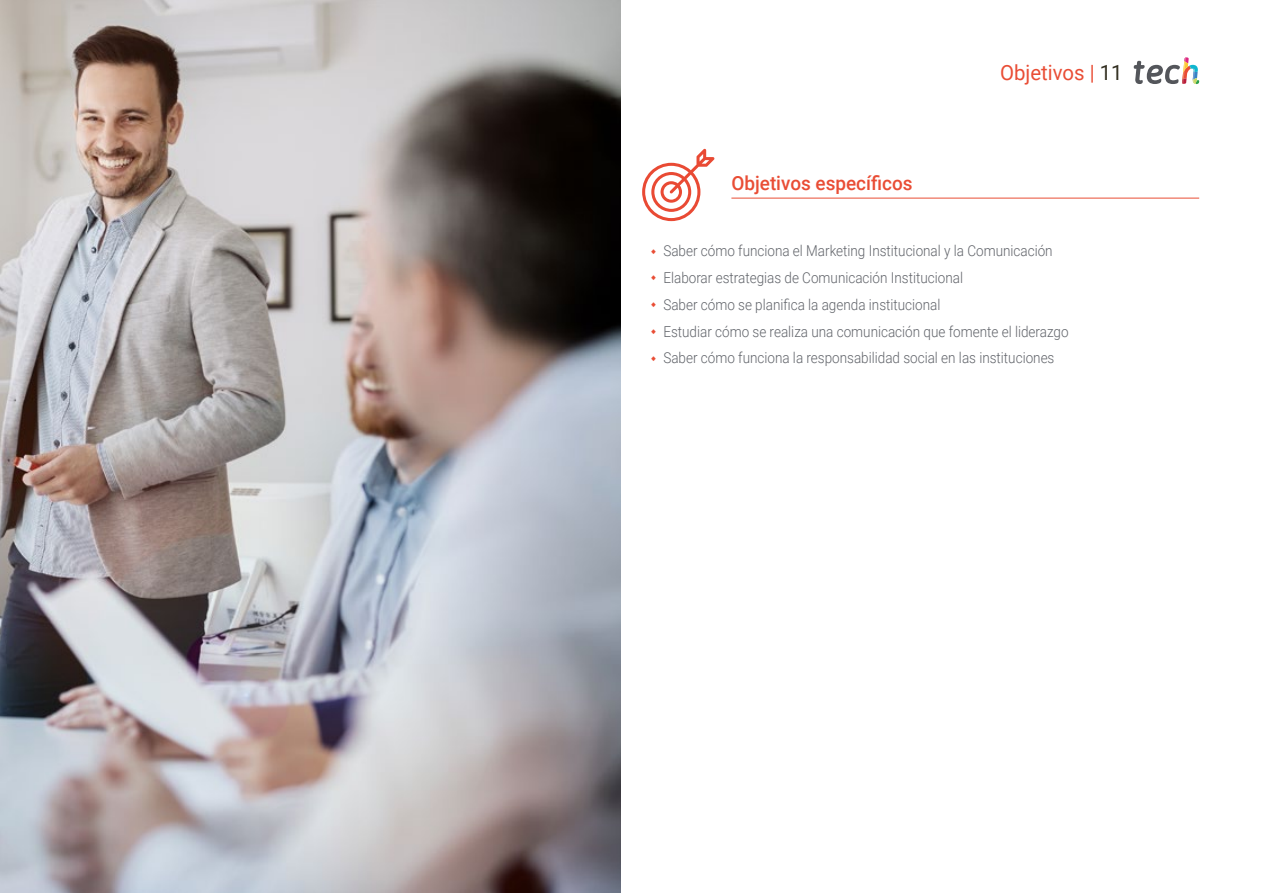
<style>
.page{position:relative;width:1263px;height:893px;background:#fff}
.page>*{position:absolute;margin:0;border:0;box-sizing:border-box;transform-origin:0 0}
.t1{font:21px "Roboto";color:#e94d35}
.t2{font:500 19.5px "Roboto";color:#e94d35}
.t3{font:300 15px/26.7px "Roboto";color:#61646a;scale:.9 1}
.s1{color:#312e20}
</style>
<div class="page">
<svg style="left:642px;top:149px;width:72px;height:72px"></svg>
<hr style="left:731px;top:198px;width:468px;height:1px;background:#e94d35">
<svg style="left:1134px;top:57px;width:65px;height:27px"></svg>
<img style="left:0;top:0;width:621px;height:893px">
<h2 class="t2" style="left:731px;top:169px;width:183px">Objetivos específicos</h2>
<h1 class="t1" style="left:1000px;top:57px;width:124px">Objetivos | <span class="s1">11</span></h1>
<p class="t3" style="left:663px;top:237px;width:452px">Saber cómo funciona el Marketing Institucional y la Comunicación Elaborar estrategias de Comunicación Institucional<br>Saber cómo se planifica la agenda institucional<br>Estudiar cómo se realiza una comunicación que fomente el liderazgo Saber cómo funciona la responsabilidad social en las instituciones</p>
</div>
